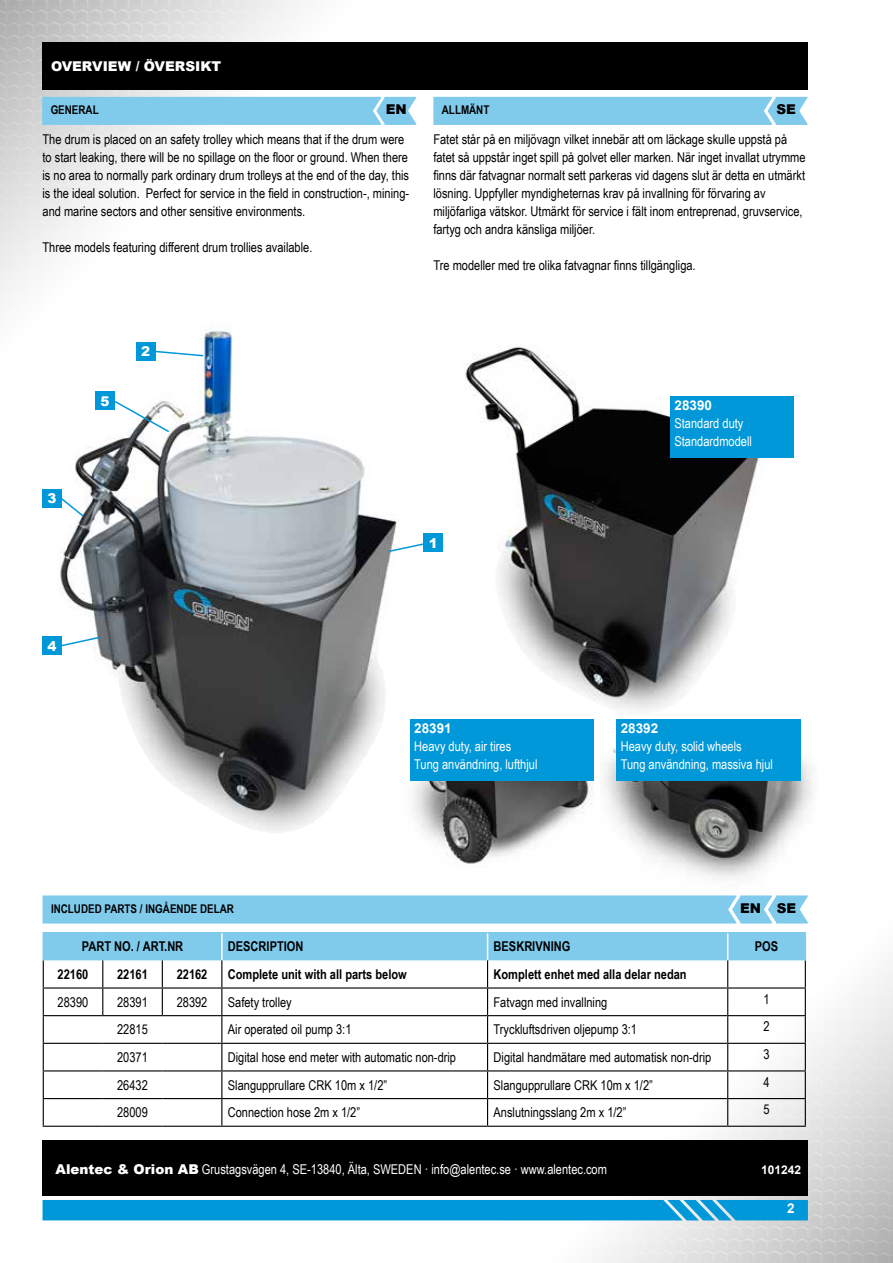
<style>
.page{position:relative;width:893px;height:1263px;background:#fff}
.page>*{position:absolute;margin:0;border:0;box-sizing:border-box;transform-origin:0 0}
.t1{font:13.5px/18px "Arial Narrow";color:#000}
.t2{font:13.5px/18px "Arial Narrow";color:#fff}
.t3{font:700 13.5px "Arial Narrow";color:#000}
.t4{font:900 13.5px "Arial";color:#fff}
.t5{font:700 13.5px "Arial";color:#fff}
.t6{font:900 13.5px "Arial";color:#000}
.t7{font:700 12px "Arial Narrow";color:#000}
.t8{font:700 12px "Arial";color:#fff}
.s1{font-family:"Arial";font-weight:900}
</style>
<div class="page">
<img style="left:0;top:0;width:893px;height:1263px">
<div style="left:43px;top:1140px;width:765px;height:56px;background:#000"></div>
<div style="left:43px;top:43px;width:765px;height:47px;background:#000"></div>
<div style="left:43px;top:1200px;width:765px;height:20px;background:#0098d8"></div>
<div style="left:42px;top:97px;width:375px;height:28px;background:#80cbec"></div>
<div style="left:433px;top:97px;width:375px;height:28px;background:#80cbec"></div>
<img style="left:601px;top:747px;width:217px;height:150px">
<img style="left:395px;top:730px;width:199px;height:138px">
<img style="left:53px;top:323px;width:162px;height:423px">
<img style="left:456px;top:338px;width:94px;height:340px">
<div style="left:43px;top:895px;width:765px;height:28px;background:#80cbec"></div>
<hr style="left:43px;top:932px;width:60px;height:1px;background:#80cbec">
<hr style="left:103px;top:932px;width:59px;height:1px;background:#80cbec">
<hr style="left:162px;top:932px;width:60px;height:1px;background:#80cbec">
<hr style="left:222px;top:932px;width:266px;height:1px;background:#80cbec">
<hr style="left:488px;top:932px;width:240px;height:1px;background:#80cbec">
<hr style="left:728px;top:932px;width:78px;height:1px;background:#80cbec">
<hr style="left:43px;top:1126px;width:60px;height:1px;background:#000">
<hr style="left:103px;top:1126px;width:59px;height:1px;background:#000">
<hr style="left:162px;top:1126px;width:60px;height:1px;background:#000">
<svg style="left:43px;top:933px;width:763px;height:193px"></svg>
<hr style="left:222px;top:987px;width:266px;height:1px;background:#000">
<hr style="left:488px;top:987px;width:240px;height:1px;background:#000">
<hr style="left:728px;top:987px;width:78px;height:1px;background:#000">
<hr style="left:222px;top:1015px;width:266px;height:1px;background:#000">
<hr style="left:488px;top:1015px;width:240px;height:1px;background:#000">
<hr style="left:728px;top:1015px;width:78px;height:1px;background:#000">
<hr style="left:222px;top:1070px;width:266px;height:1px;background:#000">
<hr style="left:488px;top:1070px;width:240px;height:1px;background:#000">
<hr style="left:728px;top:1070px;width:78px;height:1px;background:#000">
<hr style="left:222px;top:1098px;width:266px;height:1px;background:#000">
<hr style="left:488px;top:1098px;width:240px;height:1px;background:#000">
<hr style="left:728px;top:1098px;width:78px;height:1px;background:#000">
<hr style="left:222px;top:1126px;width:266px;height:1px;background:#000">
<hr style="left:488px;top:1126px;width:240px;height:1px;background:#000">
<hr style="left:728px;top:1126px;width:78px;height:1px;background:#000">
<svg style="left:155px;top:350px;width:50px;height:7px"></svg>
<svg style="left:113px;top:399px;width:58px;height:35px"></svg>
<svg style="left:59px;top:636px;width:42px;height:12px"></svg>
<svg style="left:387px;top:542px;width:39px;height:11px"></svg>
<svg style="left:59px;top:496px;width:26px;height:22px"></svg>
<div style="left:136px;top:342px;width:19px;height:18px;background:#0098d8"></div>
<div style="left:43px;top:489px;width:19px;height:19px;background:#0098d8"></div>
<div style="left:424px;top:534px;width:19px;height:18px;background:#0098d8"></div>
<div style="left:43px;top:637px;width:19px;height:18px;background:#0098d8"></div>
<div style="left:96px;top:392px;width:19px;height:18px;background:#0098d8"></div>
<div style="left:670px;top:396px;width:124px;height:62px;background:#0098d8"></div>
<div style="left:410px;top:719px;width:184px;height:61px;background:#0098d8"></div>
<div style="left:616px;top:719px;width:185px;height:61px;background:#0098d8"></div>
<p class="t4" style="left:51px;top:56px;width:172px">OVERVIEW / ÖVERSIKT</p>
<p class="t7" style="left:51px;top:101px;width:50px">GENERAL</p>
<p class="t6" style="left:386px;top:99px;width:22px">EN</p>
<p class="t7" style="left:442px;top:101px;width:49px">ALLMÄNT</p>
<p class="t6" style="left:776px;top:99px;width:21px">SE</p>
<p class="t1" style="left:43px;top:130px;width:368px">The drum is placed on an safety trolley which means that if the drum were to start leaking, there will be no spillage on the floor or ground. When there is no area to normally park ordinary drum trolleys at the end of the day, this is the ideal solution. Perfect for service in the field in construction-, mining&shy;and marine sectors and other sensitive environments.</p>
<p class="t1" style="left:43px;top:238px;width:271px">Three models featuring different drum trollies available.</p>
<p class="t1" style="left:433px;top:130px;width:374px">Fatet står på en miljövagn vilket innebär att om läckage skulle uppstå på fatet så uppstår inget spill på golvet eller marken. När inget invallat utrymme finns där fatvagnar normalt sett parkeras vid dagens slut är detta en utmärkt lösning. Uppfyller myndigheternas krav på invallning för förvaring av miljöfarliga vätskor. Utmärkt för service i fält inom entreprenad, gruvservice, fartyg och andra känsliga miljöer.</p>
<p class="t1" style="left:433px;top:256px;width:264px">Tre modeller med tre olika fatvagnar finns tillgängliga.</p>
<p class="t4" style="left:48px;top:489px;width:11px">3</p>
<p class="t4" style="left:101px;top:391px;width:11px">5</p>
<p class="t4" style="left:141px;top:342px;width:11px">2</p>
<p class="t4" style="left:429px;top:533px;width:11px">1</p>
<p class="t5" style="left:674px;top:396px;width:39px">28390</p>
<p class="t2" style="left:674px;top:414px;width:79px">Standard duty<br>Standardmodell</p>
<p class="t4" style="left:48px;top:636px;width:11px">4</p>
<p class="t5" style="left:414px;top:718px;width:39px">28391</p>
<p class="t2" style="left:414px;top:736px;width:125px">Heavy duty, air tires<br>Tung användning, lufthjul</p>
<p class="t5" style="left:621px;top:718px;width:39px">28392</p>
<p class="t2" style="left:621px;top:736px;width:154px">Heavy duty, solid wheels<br>Tung användning, massiva hjul</p>
<p class="t7" style="left:51px;top:899px;width:184px">INCLUDED PARTS / INGÅENDE DELAR</p>
<p class="t6" style="left:740px;top:898px;width:58px">EN SE</p>
<p class="t3" style="left:82px;top:936px;width:103px">PART NO. / ART.NR</p>
<p class="t3" style="left:228px;top:936px;width:77px">DESCRIPTION</p>
<p class="t3" style="left:494px;top:936px;width:78px">BESKRIVNING</p>
<p class="t3" style="left:755px;top:936px;width:25px">POS</p>
<p class="t3" style="left:58px;top:964px;width:32px">22160</p>
<p class="t3" style="left:117px;top:964px;width:32px">22161</p>
<p class="t3" style="left:177px;top:964px;width:32px">22162</p>
<p class="t3" style="left:228px;top:964px;width:181px">Complete unit with all parts below</p>
<p class="t3" style="left:494px;top:964px;width:195px">Komplett enhet med alla delar nedan</p>
<p class="t1" style="left:58px;top:992px;width:32px">28390</p>
<p class="t1" style="left:117px;top:992px;width:32px">28391</p>
<p class="t1" style="left:177px;top:992px;width:32px">28392</p>
<p class="t1" style="left:228px;top:992px;width:65px">Safety trolley</p>
<p class="t1" style="left:494px;top:992px;width:115px">Fatvagn med invallning</p>
<p class="t1" style="left:763px;top:989px;width:8px">1</p>
<p class="t1" style="left:117px;top:1020px;width:32px">22815</p>
<p class="t1" style="left:228px;top:1020px;width:125px">Air operated oil pump 3:1</p>
<p class="t1" style="left:494px;top:1020px;width:145px">Tryckluftsdriven oljepump 3:1</p>
<p class="t1" style="left:763px;top:1017px;width:8px">2</p>
<p class="t1" style="left:117px;top:1048px;width:32px">20371</p>
<p class="t1" style="left:228px;top:1048px;width:230px">Digital hose end meter with automatic non-drip</p>
<p class="t1" style="left:494px;top:1048px;width:219px">Digital handmätare med automatisk non-drip</p>
<p class="t1" style="left:763px;top:1045px;width:8px">3</p>
<p class="t1" style="left:117px;top:1075px;width:32px">26432</p>
<p class="t1" style="left:228px;top:1075px;width:161px">Slangupprullare CRK 10m x 1/2”</p>
<p class="t1" style="left:494px;top:1075px;width:161px">Slangupprullare CRK 10m x 1/2”</p>
<p class="t1" style="left:763px;top:1072px;width:8px">4</p>
<p class="t1" style="left:117px;top:1103px;width:32px">28009</p>
<p class="t1" style="left:228px;top:1103px;width:134px">Connection hose 2m x 1/2”</p>
<p class="t1" style="left:494px;top:1103px;width:134px">Anslutningsslang 2m x 1/2”</p>
<p class="t1" style="left:763px;top:1100px;width:8px">5</p>
<p class="t2" style="left:56px;top:1160px;width:553px"><span class="s1">Alentec &amp; Orion AB</span> Grustagsvägen 4, SE-13840, Älta, SWEDEN · info@alentec.se · www.alentec.com</p>
<p class="t8" style="left:761px;top:1161px;width:42px">101242</p>
<p class="t5" style="left:787px;top:1199px;width:9px">2</p>
</div>
